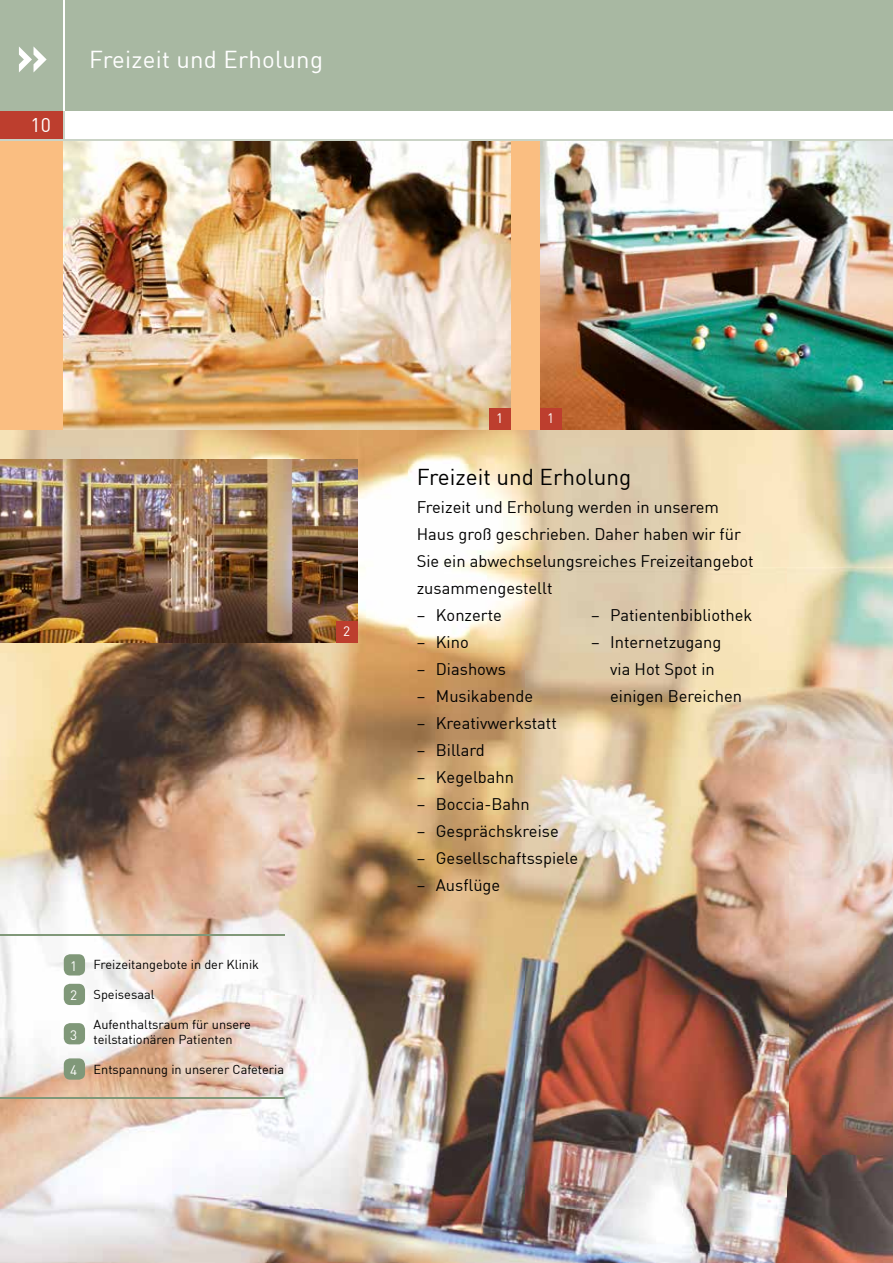
<style>
.page{position:relative;width:893px;height:1263px;background:#fff}
.page>*{position:absolute;margin:0;border:0;box-sizing:border-box;transform-origin:0 0}
.t1{font:700 52.5px "DIN";color:#fff}
.t2{font:24px "DIN";letter-spacing:.01em;color:#fff}
.t3{font:22.5px "DIN";color:#000}
.t4{font:19.5px "DIN";color:#fff}
.t5{font:16.5px/27px "DIN";color:#000}
.t6{font:13.5px/29.5px "DIN";color:#fff}
.t7{font:12.75px/15px "DIN";color:#000}
</style>
<div class="page">
<div style="left:0;top:111px;width:64px;height:29px;background:#bd3e2e"></div>
<div style="left:0;top:0;width:893px;height:111px;background:#a8b8a2"></div>
<hr style="left:63px;top:111px;width:2px;height:29px;background:#cad3c6">
<hr style="left:63px;top:0;width:2px;height:111px;background:#fff">
<img style="left:0;top:429px;width:893px;height:834px">
<div style="left:0;top:140px;width:893px;height:289px;background:#fabe81"></div>
<img style="left:0;top:459px;width:357px;height:183px">
<img style="left:64px;top:141px;width:446px;height:288px">
<img style="left:540px;top:141px;width:353px;height:288px">
<div style="left:489px;top:408px;width:21px;height:21px;background:#bd3e2e"></div>
<div style="left:540px;top:408px;width:21px;height:21px;background:#bd3e2e"></div>
<div style="left:336px;top:621px;width:21px;height:21px;background:#bd3e2e"></div>
<div style="left:64px;top:954px;width:21px;height:21px;background:#809879;border-radius:6px"></div>
<div style="left:64px;top:984px;width:21px;height:21px;background:#809879;border-radius:6px"></div>
<div style="left:64px;top:1058px;width:21px;height:22px;background:#809879;border-radius:6px"></div>
<div style="left:64px;top:1023px;width:21px;height:21px;background:#809879;border-radius:6px"></div>
<hr style="left:0;top:1097px;width:285px;height:1px;background:#809879">
<hr style="left:0;top:934px;width:285px;height:2px;background:#809879">
<hr style="left:0;top:140px;width:893px;height:1px;background:#cad3c6">
<h1 class="t1" style="left:15px;top:21px;width:34px">»</h1>
<p class="t4" style="left:30px;top:113px;width:22px">10</p>
<h2 class="t2" style="left:89px;top:44px;width:235px">Freizeit und Erholung</h2>
<p class="t6" style="left:343px;top:616px;width:9px">2</p>
<p class="t6" style="left:70px;top:951px;width:9px">1<br>2</p>
<p class="t6" style="left:70px;top:1020px;width:9px">3</p>
<p class="t6" style="left:70px;top:1055px;width:9px">4</p>
<p class="t7" style="left:94px;top:956px;width:167px">Freizeitangebote in der Klinik</p>
<p class="t7" style="left:94px;top:986px;width:63px">Speisesaal</p>
<p class="t7" style="left:94px;top:1016px;width:159px">Aufenthaltsraum für unsere teilstationären Patienten</p>
<p class="t7" style="left:94px;top:1061px;width:192px">Entspannung in unserer Cafeteria</p>
<p class="t6" style="left:496px;top:403px;width:9px">1</p>
<p class="t6" style="left:547px;top:403px;width:9px">1</p>
<h3 class="t3" style="left:417px;top:462px;width:216px">Freizeit und Erholung</h3>
<p class="t5" style="left:417px;top:493px;width:338px">Freizeit und Erholung werden in unserem Haus groß geschrieben. Daher haben wir für Sie ein abwechselungsreiches Freizeitangebot zusammengestellt</p>
<p class="t5" style="left:417px;top:601px;width:87px">– Konzerte</p>
<p class="t5" style="left:591px;top:601px;width:163px">– Patientenbibliothek</p>
<p class="t5" style="left:417px;top:628px;width:54px">– Kino</p>
<p class="t5" style="left:591px;top:628px;width:132px">– Internetzugang</p>
<p class="t5" style="left:417px;top:655px;width:91px">– Diashows</p>
<p class="t5" style="left:610px;top:655px;width:106px">via Hot Spot in</p>
<p class="t5" style="left:417px;top:682px;width:118px">– Musikabende</p>
<p class="t5" style="left:610px;top:682px;width:133px">einigen Bereichen</p>
<p class="t5" style="left:417px;top:709px;width:142px">– Kreativwerkstatt</p>
<p class="t5" style="left:417px;top:736px;width:70px">– Billard</p>
<p class="t5" style="left:417px;top:763px;width:99px">– Kegelbahn</p>
<p class="t5" style="left:417px;top:790px;width:114px">– Boccia-Bahn</p>
<p class="t5" style="left:417px;top:817px;width:144px">– Gesprächskreise</p>
<p class="t5" style="left:417px;top:844px;width:163px">– Gesellschaftsspiele</p>
<p class="t5" style="left:417px;top:871px;width:85px">– Ausflüge</p>
</div>
